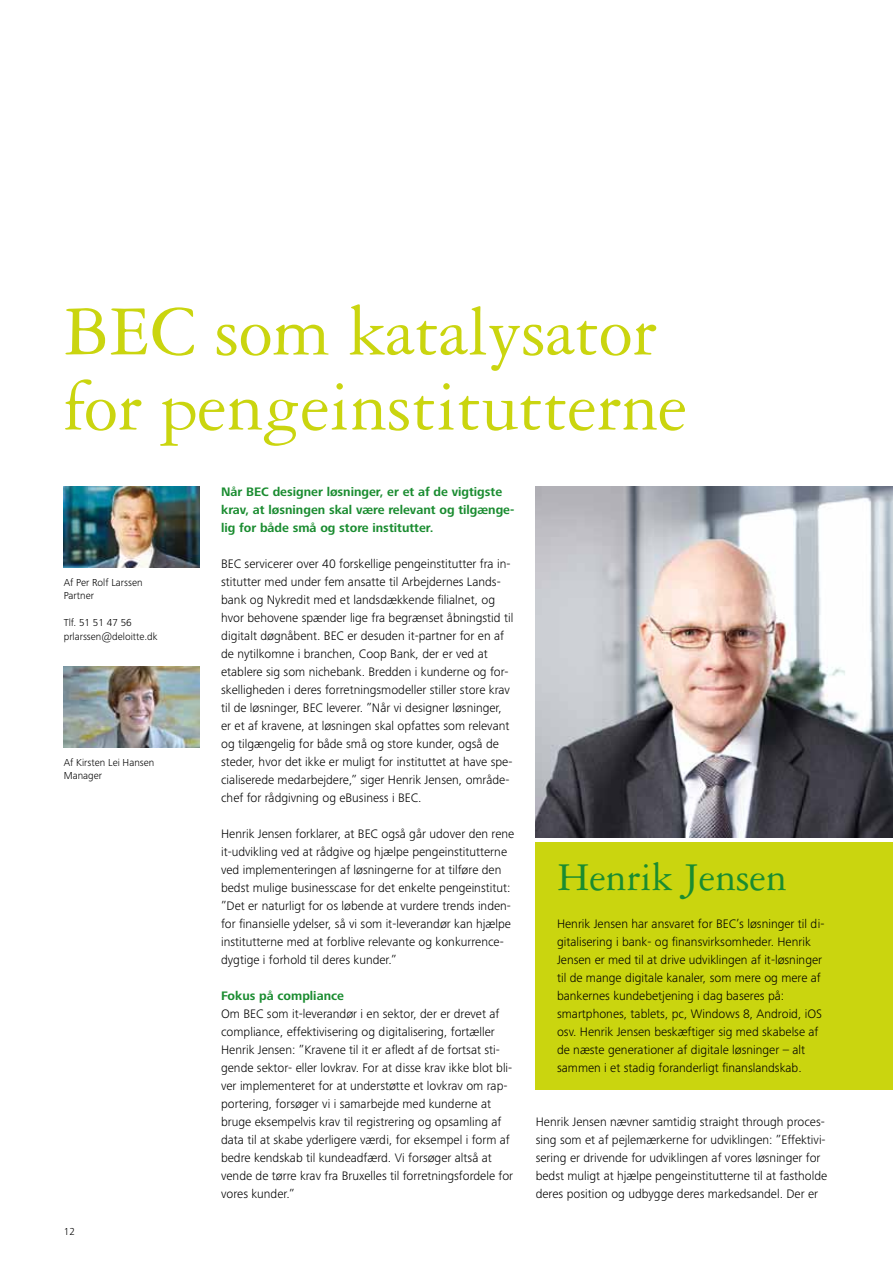
<style>
.page{position:relative;width:893px;height:1263px;background:#fff}
.page>*{position:absolute;margin:0;border:0;box-sizing:border-box;transform-origin:0 0}
.t1{font:75px/75px "Garamond 3 LT Std";letter-spacing:-.005em;color:#cad50f}
.t2{font:42px "Garamond 3 LT Std";letter-spacing:-.005em;color:#1a8c30}
.t3{font:300 12.75px/18px "Frutiger Next Pro";color:#000}
.t4{font:700 12.75px/18px "Frutiger Next Pro";color:#1a8c30}
.t5{font:300 10.5px/13.5px "Frutiger Next Pro";color:#000}
</style>
<div class="page">
<img style="left:536px;top:487px;width:357px;height:351px">
<div style="left:536px;top:842px;width:357px;height:248px;background:#cad50f"></div>
<img style="left:64px;top:487px;width:136px;height:81px">
<img style="left:64px;top:667px;width:136px;height:81px">
<h1 class="t1" style="left:64px;top:295px;width:625px">BEC som katalysator for pengeinstitutterne</h1>
<p class="t5" style="left:64px;top:575px;width:80px">Af Per Rolf Larssen<br>Partner</p>
<p class="t5" style="left:64px;top:616px;width:95px">Tlf. 51 51 47 56 prlarssen@deloitte.dk</p>
<p class="t5" style="left:64px;top:755px;width:92px">Af Kirsten Lei Hansen<br>Manager</p>
<p class="t5" style="left:64px;top:1224px;width:13px">12</p>
<p class="t4" style="left:221px;top:482px;width:295px">Når BEC designer løsninger, er et af de vigtigste krav, at løsningen skal være relevant og tilgænge&shy;lig for både små og store institutter.</p>
<p class="t3" style="left:221px;top:554px;width:294px">BEC servicerer over 40 forskellige pengeinstitutter fra in&shy;stitutter med under fem ansatte til Arbejdernes Lands&shy;bank og Nykredit med et landsdækkende filialnet, og hvor behovene spænder lige fra begrænset åbningstid til digitalt døgnåbent. BEC er desuden it-partner for en af de nytilkomne i branchen, Coop Bank, der er ved at etablere sig som nichebank. Bredden i kunderne og for&shy;skelligheden i deres forretningsmodeller stiller store krav til de løsninger, BEC leverer. ”Når vi designer løsninger, er et af kravene, at løsningen skal opfattes som relevant og tilgængelig for både små og store kunder, også de steder, hvor det ikke er muligt for instituttet at have spe&shy;cialiserede medarbejdere,” siger Henrik Jensen, område&shy;chef for rådgivning og eBusiness i BEC.</p>
<p class="t3" style="left:221px;top:824px;width:295px">Henrik Jensen forklarer, at BEC også går udover den rene it-udvikling ved at rådgive og hjælpe pengeinstitutterne ved implementeringen af løsningerne for at tilføre den bedst mulige businesscase for det enkelte pengeinstitut: ”Det er naturligt for os løbende at vurdere trends inden&shy;for finansielle ydelser, så vi som it-leverandør kan hjælpe institutterne med at forblive relevante og konkurrence&shy;dygtige i forhold til deres kunder.”</p>
<p class="t4" style="left:221px;top:986px;width:124px">Fokus på compliance</p>
<p class="t3" style="left:221px;top:1004px;width:294px">Om BEC som it-leverandør i en sektor, der er drevet af compliance, effektivisering og digitalisering, fortæller Henrik Jensen: ”Kravene til it er afledt af de fortsat sti&shy;gende sektor- eller lovkrav. For at disse krav ikke blot bli&shy;ver implementeret for at understøtte et lovkrav om rap&shy;portering, forsøger vi i samarbejde med kunderne at bruge eksempelvis krav til registrering og opsamling af data til at skabe yderligere værdi, for eksempel i form af bedre kendskab til kundeadfærd. Vi forsøger altså at vende de tørre krav fra Bruxelles til forretningsfordele for vores kunder.”</p>
<h2 class="t2" style="left:557px;top:855px;width:231px">Henrik Jensen</h2>
<p class="t3" style="left:557px;top:914px;width:269px">Henrik Jensen har ansvaret for BEC’s løsninger til di&shy;gitalisering i bank- og finansvirksomheder. Henrik Jensen er med til at drive udviklingen af it-løsninger til de mange digitale kanaler, som mere og mere af bankernes kundebetjening i dag baseres på: smartphones, tablets, pc, Windows 8, Android, iOS osv. Henrik Jensen beskæftiger sig med skabelse af de næste generationer af digitale løsninger – alt sammen i et stadig foranderligt finanslandskab.</p>
<p class="t3" style="left:536px;top:1113px;width:293px">Henrik Jensen nævner samtidig straight through proces&shy;sing som et af pejlemærkerne for udviklingen: ”Effektivi&shy;sering er drivende for udviklingen af vores løsninger for bedst muligt at hjælpe pengeinstitutterne til at fastholde deres position og udbygge deres markedsandel. Der er</p>
</div>
